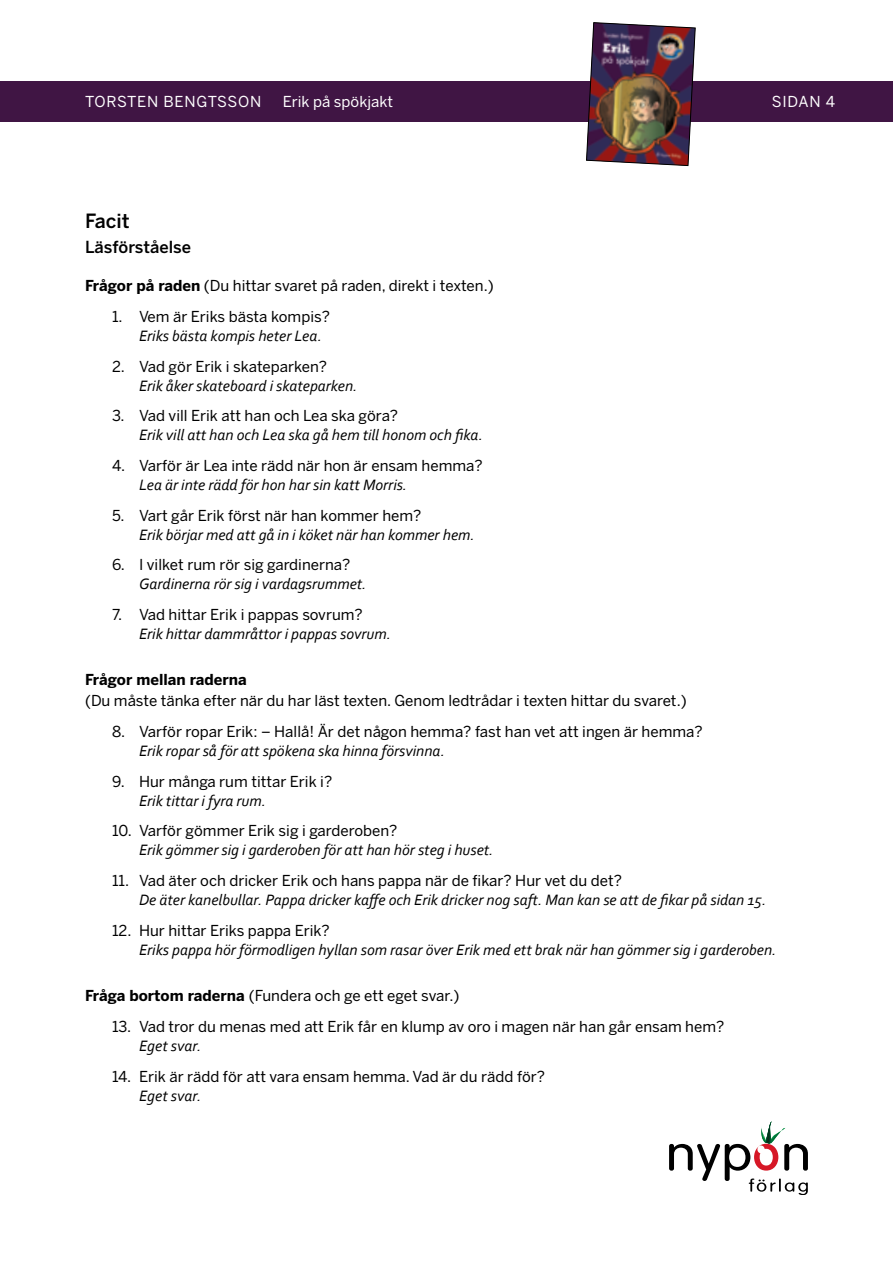
<style>
.page{position:relative;width:893px;height:1263px;background:#fff}
.page>*{position:absolute;margin:0;border:0;box-sizing:border-box;transform-origin:0 0}
.t1{font:500 19.5px "Benton Sans";color:#000}
.t2{font:500 16.5px "Benton Sans";color:#000}
.t3{font:italic 15.75px "Corbel";color:#000}
.t4{font:15px "Benton Sans";color:#000}
.t5{font:15px "Benton Sans";letter-spacing:.01em;color:#fff}
.t6{font:700 15px "Benton Sans";color:#000}
.t7{font:15px "Benton Sans";letter-spacing:.045em;color:#fff}
.s1{font-weight:700}
</style>
<div class="page">
<div style="left:0;top:81px;width:893px;height:40px;background:#401544"></div>
<svg style="left:669px;top:1121px;width:139px;height:74px"></svg>
<img style="left:586px;top:22px;width:110px;height:144px">
<p class="t7" style="left:85px;top:93px;width:178px">TORSTEN BENGTSSON</p>
<p class="t5" style="left:283px;top:93px;width:112px">Erik på spökjakt</p>
<p class="t5" style="left:772px;top:93px;width:65px">SIDAN 4</p>
<h1 class="t1" style="left:85px;top:210px;width:46px">Facit</h1>
<p class="t2" style="left:85px;top:238px;width:107px">Läsförståelse</p>
<p class="t4" style="left:85px;top:277px;width:410px"><span class="s1">Frågor på raden</span> (Du hittar svaret på raden, direkt i texten.)</p>
<p class="t4" style="left:112px;top:308px;width:219px">1. Vem är Eriks bästa kompis?</p>
<p class="t3" style="left:139px;top:326px;width:184px">Eriks bästa kompis heter Lea.</p>
<p class="t4" style="left:112px;top:357px;width:217px">2. Vad gör Erik i skateparken?</p>
<p class="t3" style="left:139px;top:376px;width:220px">Erik åker skateboard i skateparken.</p>
<p class="t4" style="left:112px;top:407px;width:288px">3. Vad vill Erik att han och Lea ska göra?</p>
<p class="t3" style="left:139px;top:425px;width:345px">Erik vill att han och Lea ska gå hem till honom och fika.</p>
<p class="t4" style="left:112px;top:457px;width:372px">4. Varför är Lea inte rädd när hon är ensam hemma?</p>
<p class="t3" style="left:139px;top:475px;width:270px">Lea är inte rädd för hon har sin katt Morris.</p>
<p class="t4" style="left:112px;top:506px;width:311px">5. Vart går Erik först när han kommer hem?</p>
<p class="t3" style="left:139px;top:524px;width:337px">Erik börjar med att gå in i köket när han kommer hem.</p>
<p class="t4" style="left:112px;top:556px;width:240px">6. I vilket rum rör sig gardinerna?</p>
<p class="t3" style="left:139px;top:574px;width:229px">Gardinerna rör sig i vardagsrummet.</p>
<p class="t4" style="left:112px;top:606px;width:252px">7. Vad hittar Erik i pappas sovrum?</p>
<p class="t3" style="left:139px;top:624px;width:253px">Erik hittar dammråttor i pappas sovrum.</p>
<p class="t6" style="left:85px;top:671px;width:163px">Frågor mellan raderna</p>
<p class="t4" style="left:85px;top:692px;width:603px">(Du måste tänka efter när du har läst texten. Genom ledtrådar i texten hittar du svaret.)</p>
<p class="t4" style="left:112px;top:723px;width:592px">8. Varför ropar Erik: – Hallå! Är det någon hemma? fast han vet att ingen är hemma?</p>
<p class="t3" style="left:139px;top:741px;width:307px">Erik ropar så för att spökena ska hinna försvinna.</p>
<p class="t4" style="left:112px;top:773px;width:222px">9. Hur många rum tittar Erik i?</p>
<p class="t3" style="left:139px;top:791px;width:128px">Erik tittar i fyra rum.</p>
<p class="t4" style="left:112px;top:822px;width:287px">10. Varför gömmer Erik sig i garderoben?</p>
<p class="t3" style="left:139px;top:840px;width:356px">Erik gömmer sig i garderoben för att han hör steg i huset.</p>
<p class="t4" style="left:112px;top:872px;width:511px">11. Vad äter och dricker Erik och hans pappa när de fikar? Hur vet du det?</p>
<p class="t3" style="left:139px;top:890px;width:629px">De äter kanelbullar. Pappa dricker kaffe och Erik dricker nog saft. Man kan se att de fikar på sidan 15.</p>
<p class="t4" style="left:112px;top:922px;width:219px">12. Hur hittar Eriks pappa Erik?</p>
<p class="t3" style="left:139px;top:940px;width:639px">Eriks pappa hör förmodligen hyllan som rasar över Erik med ett brak när han gömmer sig i garderoben.</p>
<p class="t4" style="left:85px;top:987px;width:376px"><span class="s1">Fråga bortom raderna</span> (Fundera och ge ett eget svar.)</p>
<p class="t4" style="left:112px;top:1018px;width:614px">13. Vad tror du menas med att Erik får en klump av oro i magen när han går ensam hem?</p>
<p class="t3" style="left:139px;top:1036px;width:64px">Eget svar.</p>
<p class="t4" style="left:112px;top:1067px;width:435px">14. Erik är rädd för att vara ensam hemma. Vad är du rädd för?</p>
<p class="t3" style="left:139px;top:1085px;width:64px">Eget svar.</p>
</div>
